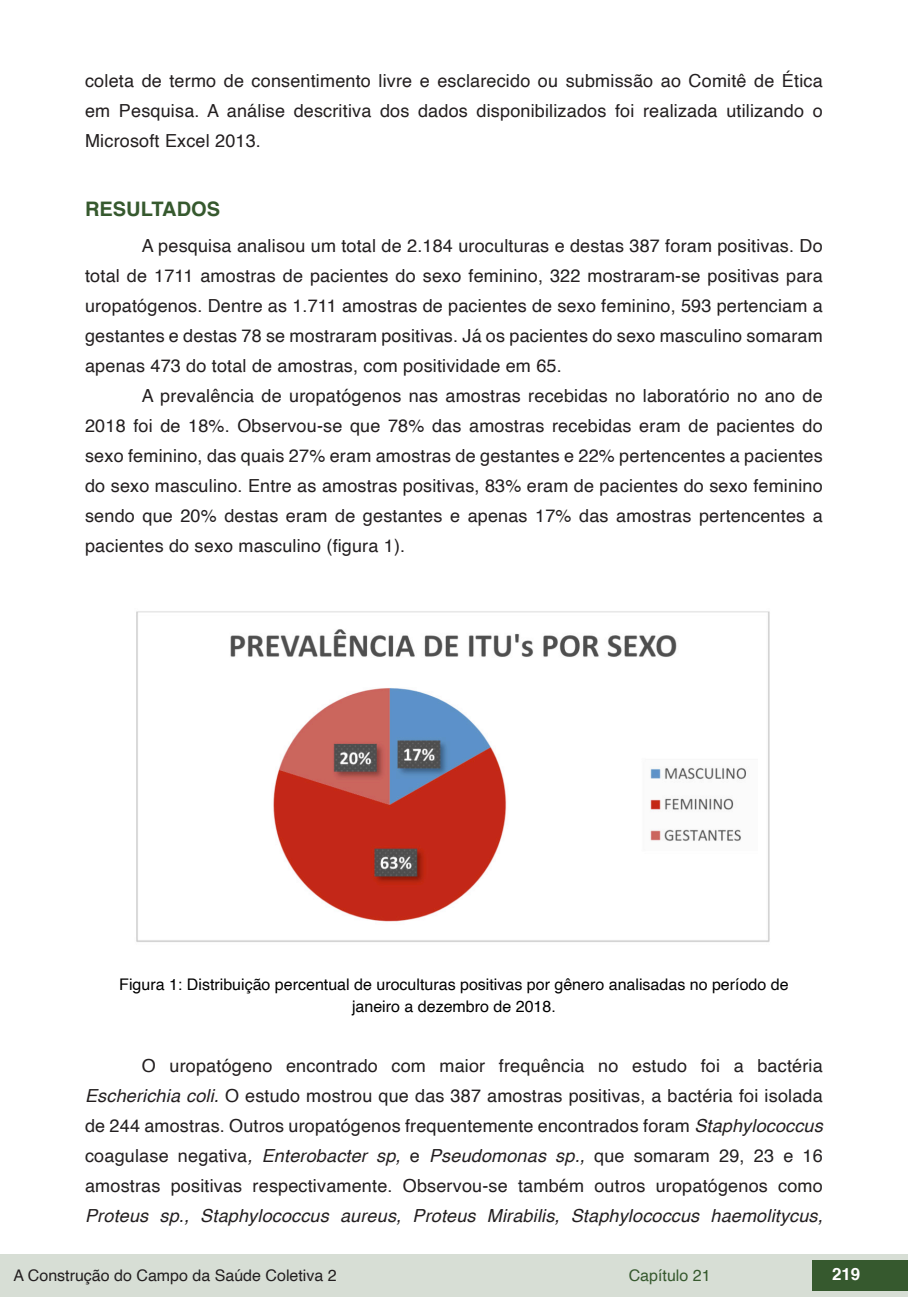
<style>
.page{position:relative;width:908px;height:1304px;background:#fff}
.page>*{position:absolute;margin:0;border:0;box-sizing:border-box;transform-origin:0 0}
.TITULOS{font:700 20px "Helvetica";color:#36592e}
.txt{font:18px/30px "Helvetica";letter-spacing:.01em;color:#231f20;text-align:justify}
.t1{font:700 16.8px "Helvetica";color:#fff}
.info_tab_graf_imag{font:16px/22px "Helvetica";color:#000;text-align:center}
.t2{font:16px "Helvetica";color:#231f20}
.t3{font:16px "Helvetica";color:#36592e}
.s1{font-style:italic}
</style>
<div class="page">
<div style="left:0;top:1254px;width:906px;height:43px;background:#d7ded5"></div>
<div style="left:812px;top:1261px;width:95px;height:30px;background:#36592e"></div>
<img style="left:136px;top:611px;width:634px;height:331px">
<p class="txt" style="left:85px;top:66px;width:738px">coleta de termo de consentimento livre e esclarecido ou submissão ao Comitê de Ética em Pesquisa. A análise descritiva dos dados disponibilizados foi realizada utilizando o Microsoft Excel 2013.</p>
<p class="TITULOS" style="left:85px;top:193px;width:136px">RESULTADOS</p>
<p class="txt" style="left:85px;top:231px;width:738px;text-indent:57px">A pesquisa analisou um total de 2.184 uroculturas e destas 387 foram positivas. Do total de 1711 amostras de pacientes do sexo feminino, 322 mostraram-se positivas para uropatógenos. Dentre as 1.711 amostras de pacientes de sexo feminino, 593 pertenciam a gestantes e destas 78 se mostraram positivas. Já os pacientes do sexo masculino somaram apenas 473 do total de amostras, com positividade em 65.</p>
<p class="txt" style="left:85px;top:381px;width:738px;text-indent:57px">A prevalência de uropatógenos nas amostras recebidas no laboratório no ano de 2018 foi de 18%. Observou-se que 78% das amostras recebidas eram de pacientes do sexo feminino, das quais 27% eram amostras de gestantes e 22% pertencentes a pacientes do sexo masculino. Entre as amostras positivas, 83% eram de pacientes do sexo feminino sendo que 20% destas eram de gestantes e apenas 17% das amostras pertencentes a pacientes do sexo masculino (figura 1).</p>
<p class="info_tab_graf_imag" style="left:119px;top:974px;width:670px">Figura 1: Distribuição percentual de uroculturas positivas por gênero analisadas no período de janeiro a dezembro de 2018.</p>
<p class="txt" style="left:85px;top:1051px;width:738px;text-indent:57px">O uropatógeno encontrado com maior frequência no estudo foi a bactéria <span class="s1">Escherichia coli.</span> O estudo mostrou que das 387 amostras positivas, a bactéria foi isolada de 244 amostras. Outros uropatógenos frequentemente encontrados foram <span class="s1">Staphylococcus </span>coagulase negativa<span class="s1">, Enterobacter sp,</span> e <span class="s1">Pseudomonas sp.,</span> que somaram 29, 23 e 16 amostras positivas respectivamente. Observou-se também outros uropatógenos como <span class="s1">Proteus sp., Staphylococcus aureus, Proteus Mirabilis, Staphylococcus haemolitycus,</span></p>
<p class="t2" style="left:14px;top:1263px;width:324px">A Construção do Campo da Saúde Coletiva 2</p>
<p class="t3" style="left:628px;top:1263px;width:83px">Capítulo 21</p>
<p class="t1" style="left:831px;top:1261px;width:30px">219</p>
</div>
